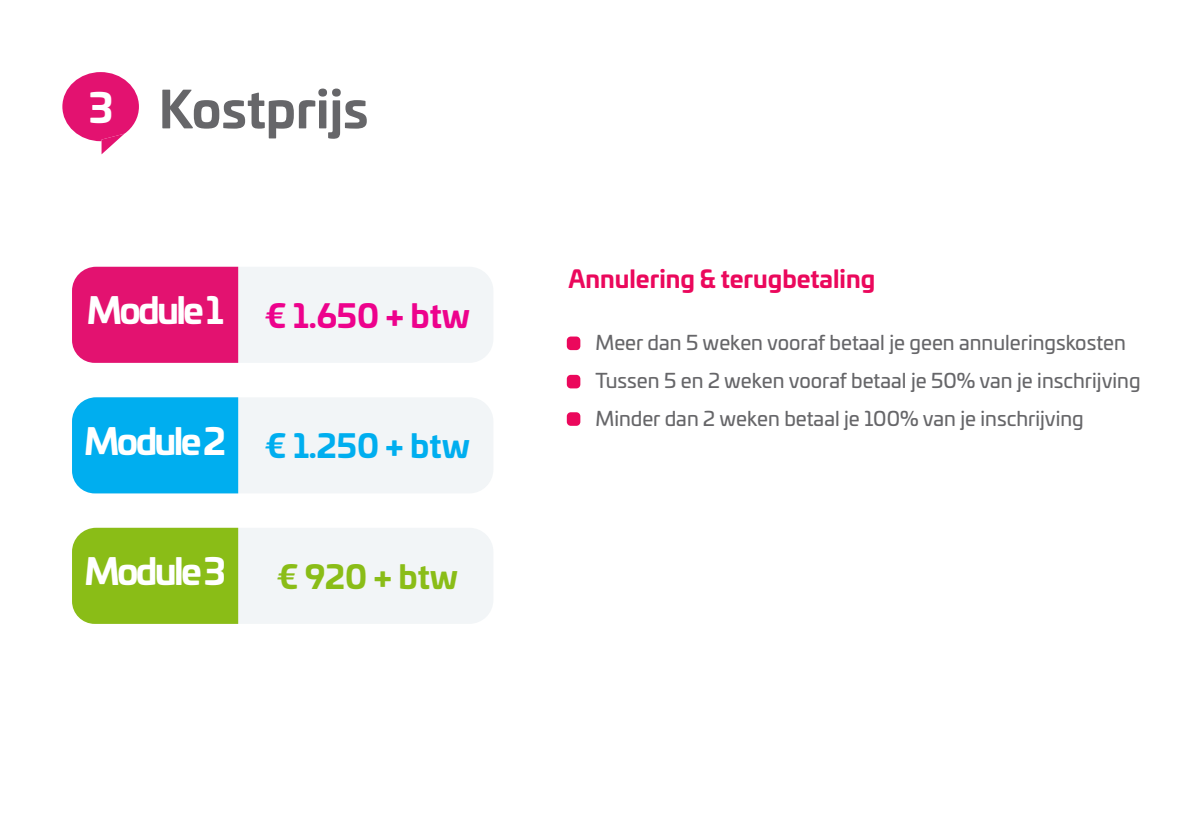
<style>
.page{position:relative;width:1191px;height:840px;background:#fff}
.page>*{position:absolute;margin:0;border:0;box-sizing:border-box;transform-origin:0 0}
.t1{font:700 50px "Univia Pro";color:#666669}
.t2{font:700 40px "Univia Pro";color:#fff}
.t3{font:700 36px "Univia Pro";letter-spacing:-.075em;color:#fff}
.t4{font:700 32px "Univia Pro";color:#ed028c}
.t5{font:700 32px "Univia Pro";color:#00aeef}
.t6{font:700 32px "Univia Pro";color:#8abd17}
.t7{font:700 24px "Univia Pro";color:#eb085c}
.t8{font:20px "Univia Pro";color:#666669}
</style>
<div class="page">
<svg style="left:62px;top:72px;width:77px;height:82px"></svg>
<div style="left:567px;top:336px;width:13px;height:14px;background:#eb085c;border-radius:4px"></div>
<div style="left:567px;top:374px;width:13px;height:14px;background:#eb085c;border-radius:4px"></div>
<div style="left:567px;top:412px;width:13px;height:13px;background:#eb085c;border-radius:4px"></div>
<div style="left:72px;top:266px;width:421px;height:96px;background:#f2f5f7;border-radius:24px"></div>
<div style="left:72px;top:266px;width:166px;height:96px;background:#e31270"></div>
<div style="left:72px;top:397px;width:421px;height:96px;background:#f2f5f7;border-radius:24px"></div>
<div style="left:72px;top:397px;width:166px;height:96px;background:#00aeef"></div>
<div style="left:72px;top:527px;width:421px;height:96px;background:#f2f5f7;border-radius:24px"></div>
<div style="left:72px;top:527px;width:166px;height:96px;background:#8abd17"></div>
<p class="t2" style="left:89px;top:76px;width:26px">3</p>
<p class="t1" style="left:159px;top:69px;width:211px">Kostprijs</p>
<p class="t3" style="left:87px;top:282px;width:138px">Module 1</p>
<p class="t4" style="left:265px;top:290px;width:207px">€ 1.650 + btw</p>
<p class="t3" style="left:84px;top:412px;width:143px">Module 2</p>
<p class="t5" style="left:265px;top:420px;width:207px">€ 1.250 + btw</p>
<p class="t3" style="left:84px;top:542px;width:143px">Module 3</p>
<p class="t6" style="left:277px;top:550px;width:183px">€ 920 + btw</p>
<p class="t7" style="left:568px;top:260px;width:308px">Annulering &amp; terugbetaling</p>
<p class="t8" style="left:595px;top:327px;width:532px">Meer dan 5 weken vooraf betaal je geen annuleringskosten</p>
<p class="t8" style="left:595px;top:365px;width:546px">Tussen 5 en 2 weken vooraf betaal je 50% van je inschrijving</p>
<p class="t8" style="left:595px;top:403px;width:490px">Minder dan 2 weken betaal je 100% van je inschrijving</p>
</div>
